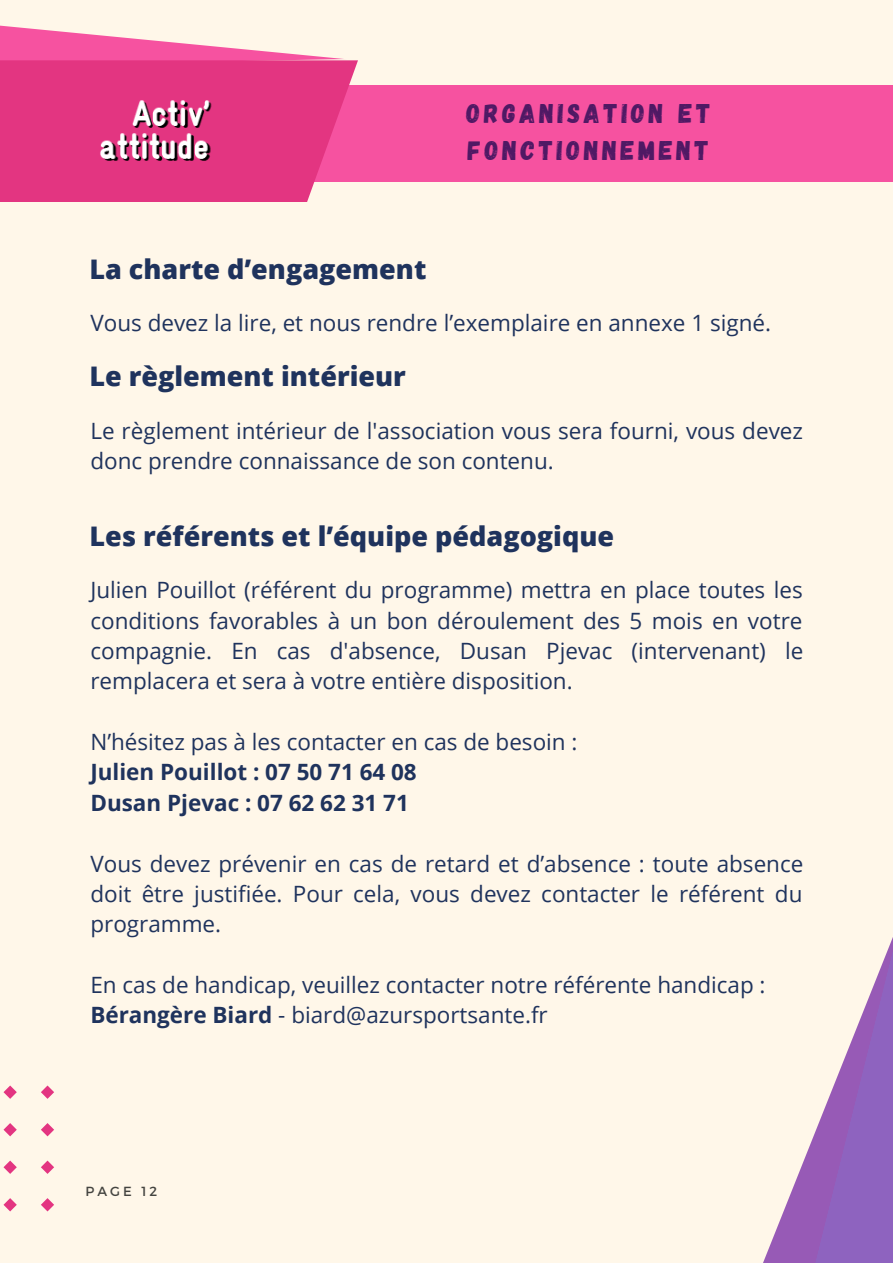
<style>
.page{position:relative;width:893px;height:1264px;background:#fff}
.page>*{position:absolute;margin:0;border:0;box-sizing:border-box;transform-origin:0 0}
.t1{font:800 27px "Open Sans";color:#1f335d}
.t2{font:27px/37px "Gagalin";letter-spacing:.135em;color:#4f1964}
.t3{font:22.5px/30.3px "Open Sans";color:#1f335d}
.t4{font:700 22.5px/30.3px "Open Sans";color:#1f335d}
.t5{font:13.2px "Montserrat";letter-spacing:.23em;color:#444440}
.s1{font-weight:700}
</style>
<div class="page">
<div style="left:0;top:0;width:892px;height:1262px;background:#fff7e9"></div>
<svg style="left:41px;top:1085px;width:13px;height:13px"></svg>
<svg style="left:41px;top:1123px;width:13px;height:13px"></svg>
<svg style="left:41px;top:1160px;width:13px;height:13px"></svg>
<svg style="left:41px;top:1198px;width:13px;height:13px"></svg>
<svg style="left:4px;top:1085px;width:13px;height:13px"></svg>
<svg style="left:4px;top:1123px;width:13px;height:13px"></svg>
<svg style="left:4px;top:1160px;width:13px;height:13px"></svg>
<svg style="left:4px;top:1198px;width:13px;height:13px"></svg>
<svg style="left:0;top:25px;width:344px;height:35px"></svg>
<div style="left:260px;top:85px;width:632px;height:96px;background:#f652a0"></div>
<svg style="left:0;top:60px;width:358px;height:142px;background:#e53c86"></svg>
<svg style="left:766px;top:939px;width:126px;height:323px"></svg>
<img style="left:89px;top:85px;width:136px;height:104px">
<p class="t2" style="left:466px;top:93px;width:246px">ORGANISATION ET<br>FONCTIONNEMENT</p>
<p class="t1" style="left:89px;top:250px;width:338px">La charte d’engagement</p>
<p class="t3" style="left:90px;top:307px;width:682px">Vous devez la lire, et nous rendre l’exemplaire en annexe 1 signé.</p>
<p class="t1" style="left:89px;top:357px;width:318px">Le règlement intérieur</p>
<p class="t3" style="left:90px;top:415px;width:714px">Le règlement intérieur de l'association vous sera fourni, vous devez donc prendre connaissance de son contenu.</p>
<p class="t1" style="left:89px;top:517px;width:526px">Les référents et l’équipe pédagogique</p>
<p class="t3" style="left:90px;top:574px;width:714px;text-align:justify">Julien Pouillot (référent du programme) mettra en place toutes les conditions favorables à un bon déroulement des 5 mois en votre compagnie. En cas d'absence, Dusan Pjevac (intervenant) le remplacera et sera à votre entière disposition.</p>
<p class="t3" style="left:90px;top:726px;width:488px">N’hésitez pas à les contacter en cas de besoin :</p>
<p class="t4" style="left:90px;top:756px;width:328px">Julien Pouillot : 07 50 71 64 08<br>Dusan Pjevac : 07 62 62 31 71</p>
<p class="t3" style="left:90px;top:847px;width:714px;text-align:justify">Vous devez prévenir en cas de retard et d’absence : toute absence doit être justifiée. Pour cela, vous devez contacter le référent du programme.</p>
<p class="t3" style="left:90px;top:969px;width:676px">En cas de handicap, veuillez contacter notre référente handicap :<br><span class="s1">Bérangère Biard</span> - biard@azursportsante.fr</p>
<p class="t5" style="left:85px;top:1182px;width:73px">PAGE 12</p>
</div>
